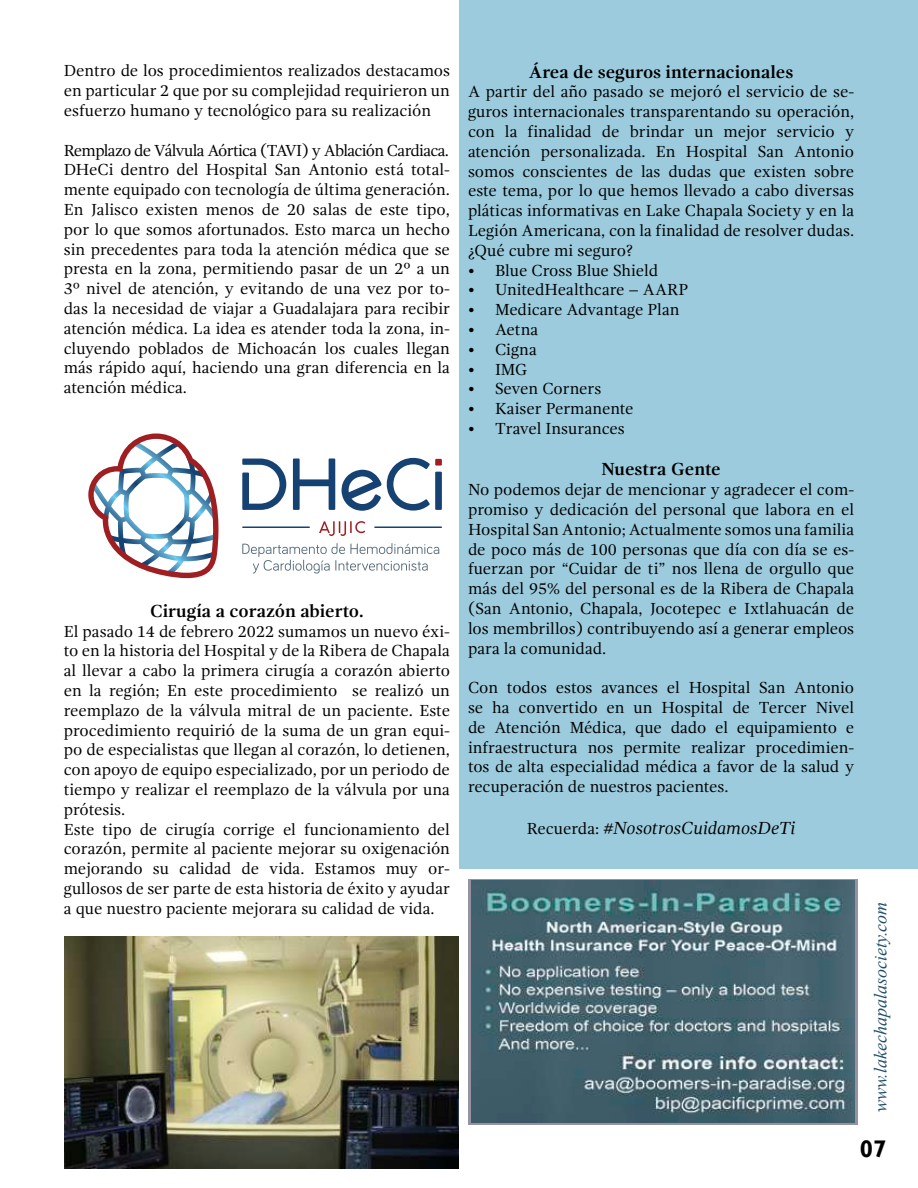
<style>
.page{position:relative;width:918px;height:1188px;background:#fff}
.page>*{position:absolute;margin:0;border:0;box-sizing:border-box;transform-origin:0 0}
.t1{font:700 24px "Gill Sans";color:#000}
.t2{font:700 18px "Gandhi Serif";color:#000}
.t3{font:italic 18px "Gandhi Serif";color:#000}
.t4{font:italic 18px "Times New Roman";color:#214f6b}
.t5{font:16.5px/19.8px "Gandhi Serif";color:#000;text-align:justify}
.s1{font-style:normal;font-size:16.5px}
</style>
<div class="page">
<div style="left:459px;top:0;width:459px;height:868px;background:#9bcbdd"></div>
<svg style="left:468px;top:879px;width:390px;height:245px;background:#8f8e9c"></svg>
<img style="left:471px;top:880px;width:383px;height:243px">
<img style="left:64px;top:936px;width:395px;height:232px">
<svg style="left:88px;top:433px;width:131px;height:145px"></svg>
<svg style="left:242px;top:543px;width:197px;height:31px"></svg>
<svg style="left:242px;top:458px;width:200px;height:53px"></svg>
<svg style="left:242px;top:521px;width:200px;height:15px"></svg>
<p class="t5" style="left:64px;top:61px;width:388px">Dentro de los procedimientos realizados destacamos en particular 2 que por su complejidad requirieron un esfuerzo humano y tecnológico para su realización</p>
<p class="t5" style="left:64px;top:140px;width:388px">Remplazo de Válvula Aórtica (TAVI) y Ablación Cardiaca.<br>DHeCi dentro del Hospital San Antonio está total&shy;mente equipado con tecnología de última generación.<br>En Jalisco existen menos de 20 salas de este tipo, por lo que somos afortunados. Esto marca un hecho sin precedentes para toda la atención médica que se presta en la zona, permitiendo pasar de un 2º a un 3º nivel de atención, y evitando de una vez por to&shy;das la necesidad de viajar a Guadalajara para recibir atención médica. La idea es atender toda la zona, in&shy;cluyendo poblados de Michoacán los cuales llegan más rápido aquí, haciendo una gran diferencia en la atención médica.</p>
<p class="t2" style="left:150px;top:600px;width:215px">Cirugía a corazón abierto.</p>
<p class="t5" style="left:64px;top:621px;width:388px;text-align:left">El pasado 14 de febrero 2022 sumamos un nuevo éxi&shy;to en la historia del Hospital y de la Ribera de Chapala al llevar a cabo la primera cirugía a corazón abierto en la región; En este procedimiento se realizó un reemplazo de la válvula mitral de un paciente. Este procedimiento requirió de la suma de un gran equi&shy;po de especialistas que llegan al corazón, lo detienen, con apoyo de equipo especializado, por un periodo de tiempo y realizar el reemplazo de la válvula por una prótesis.<br>Este tipo de cirugía corrige el funcionamiento del corazón, permite al paciente mejorar su oxigenación mejorando su calidad de vida. Estamos muy or&shy;gullosos de ser parte de esta historia de éxito y ayudar a que nuestro paciente mejorara su calidad de vida.</p>
<p class="t2" style="left:529px;top:61px;width:266px">Área de seguros internacionales</p>
<p class="t5" style="left:468px;top:82px;width:388px">A partir del año pasado se mejoró el servicio de se&shy;guros internacionales transparentando su operación, con la finalidad de brindar un mejor servicio y atención personalizada. En Hospital San Antonio somos conscientes de las dudas que existen sobre este tema, por lo que hemos llevado a cabo diversas pláticas informativas en Lake Chapala Society y en la Legión Americana, con la finalidad de resolver dudas. ¿Qué cubre mi seguro?</p>
<p class="t5" style="left:468px;top:260px;width:192px">• Blue Cross Blue Shield</p>
<p class="t5" style="left:468px;top:280px;width:222px">• UnitedHealthcare – AARP</p>
<p class="t5" style="left:468px;top:300px;width:213px">• Medicare Advantage Plan</p>
<p class="t5" style="left:468px;top:320px;width:72px">• Aetna</p>
<p class="t5" style="left:468px;top:339px;width:70px">• Cigna</p>
<p class="t5" style="left:468px;top:359px;width:61px">• IMG</p>
<p class="t5" style="left:468px;top:379px;width:135px">• Seven Corners</p>
<p class="t5" style="left:468px;top:399px;width:167px">• Kaiser Permanente</p>
<p class="t5" style="left:468px;top:419px;width:158px">• Travel Insurances</p>
<p class="t2" style="left:601px;top:459px;width:121px">Nuestra Gente</p>
<p class="t5" style="left:468px;top:480px;width:388px">No podemos dejar de mencionar y agradecer el com&shy;promiso y dedicación del personal que labora en el Hospital San Antonio; Actualmente somos una familia de poco más de 100 personas que día con día se es&shy;fuerzan por “Cuidar de ti” nos llena de orgullo que más del 95% del personal es de la Ribera de Chapala (San Antonio, Chapala, Jocotepec e Ixtlahuacán de los membrillos) contribuyendo así a generar empleos para la comunidad.</p>
<p class="t5" style="left:468px;top:678px;width:388px">Con todos estos avances el Hospital San Antonio se ha convertido en un Hospital de Tercer Nivel de Atención Médica, que dado el equipamiento e infraestructura nos permite realizar procedimien&shy;tos de alta especialidad médica a favor de la salud y recuperación de nuestros pacientes.</p>
<p class="t3" style="left:527px;top:817px;width:270px"><span class="s1">Recuerda:</span> #NosotrosCuidamosDeTi</p>
<p class="t4" style="left:868px;top:1112px;width:212px;rotate:-90deg">www.lakechapalasociety.com</p>
<h1 class="t1" style="left:860px;top:1135px;width:28px">07</h1>
</div>
